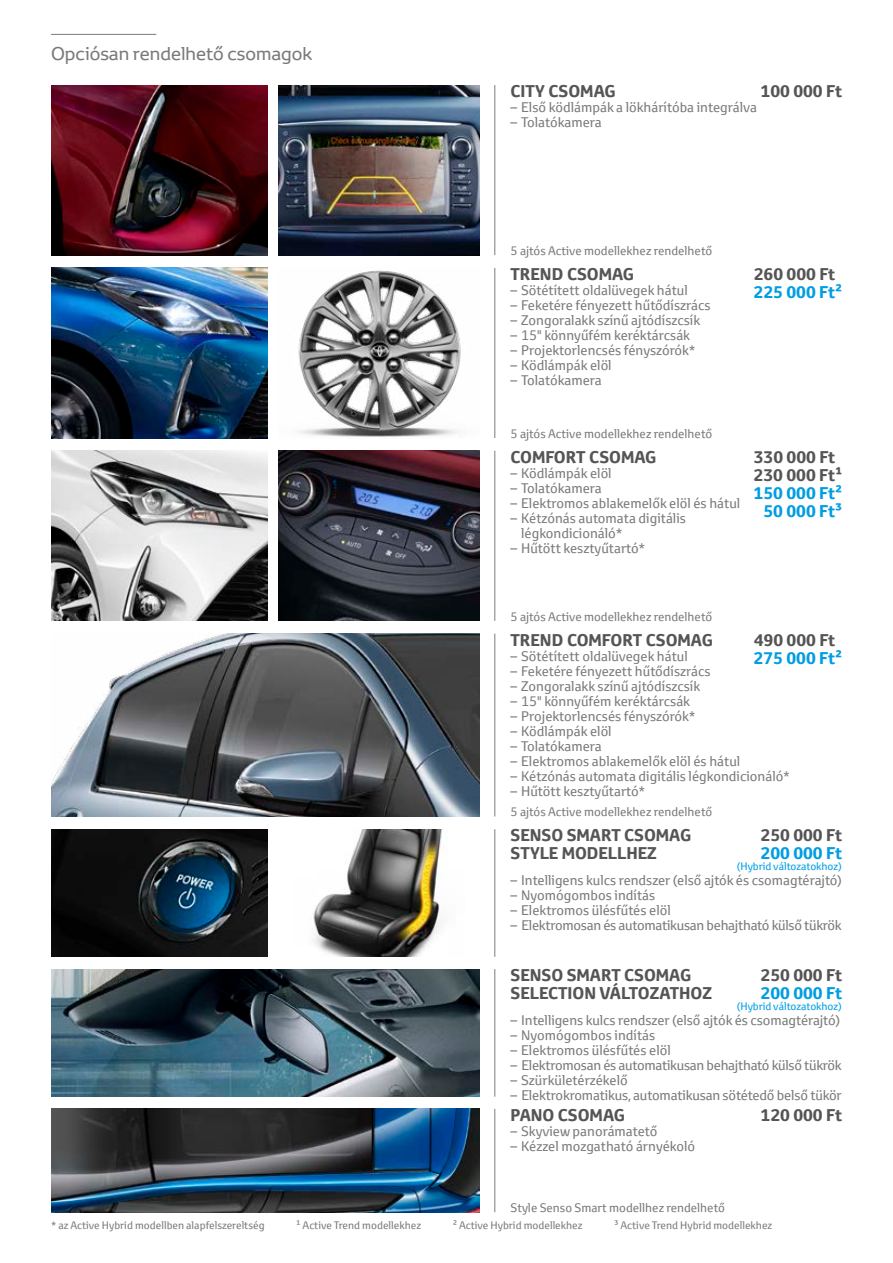
<style>
.page{position:relative;width:893px;height:1263px;background:#fff}
.page>*{position:absolute;margin:0;border:0;box-sizing:border-box;transform-origin:0 0}
.t1{font:18px "Toyota Display";color:#797b7a}
.t2{font:700 16.5px/18px "Toyota Text";color:#555}
.t3{font:700 16.5px/18px "Toyota Text";color:#009de2;text-align:center}
.t4{font:13.5px/15px "Toyota Text";color:#797b7a}
.t5{font:13.5px "Toyota Text";letter-spacing:-.02em;color:#797b7a}
.t6{font:12px "Toyota Text";color:#797b7a}
.t7{font:10.5px "Toyota Text";color:#797b7a}
.t8{font:10.5px "Toyota Text";color:#009de2}
</style>
<div class="page">
<img style="left:279px;top:85px;width:200px;height:170px">
<img style="left:51px;top:85px;width:217px;height:170px">
<img style="left:298px;top:270px;width:163px;height:167px">
<img style="left:279px;top:451px;width:200px;height:170px">
<img style="left:312px;top:829px;width:131px;height:127px">
<img style="left:51px;top:829px;width:217px;height:127px">
<img style="left:51px;top:268px;width:217px;height:170px">
<img style="left:51px;top:451px;width:217px;height:170px">
<img style="left:51px;top:634px;width:428px;height:182px">
<img style="left:51px;top:969px;width:428px;height:127px">
<img style="left:51px;top:1109px;width:428px;height:103px">
<hr style="left:51px;top:34px;width:105px;height:1px;background:#797b7a">
<hr style="left:494px;top:85px;width:1px;height:170px;background:#797b7a">
<hr style="left:494px;top:268px;width:1px;height:170px;background:#797b7a">
<hr style="left:494px;top:451px;width:1px;height:170px;background:#797b7a">
<hr style="left:494px;top:634px;width:1px;height:182px;background:#797b7a">
<hr style="left:494px;top:829px;width:1px;height:128px;background:#797b7a">
<hr style="left:494px;top:969px;width:1px;height:128px;background:#797b7a">
<hr style="left:494px;top:1109px;width:1px;height:103px;background:#797b7a">
<h1 class="t1" style="left:51px;top:41px;width:263px">Opciósan rendelhető csomagok</h1>
<p class="t2" style="left:510px;top:82px;width:107px">CITY CSOMAG</p>
<p class="t2" style="left:761px;top:82px;width:83px">100 000 Ft</p>
<p class="t4" style="left:510px;top:100px;width:248px">– Első ködlámpák a lökhárítóba integrálva</p>
<p class="t4" style="left:510px;top:115px;width:93px">– Tolatókamera</p>
<p class="t6" style="left:510px;top:243px;width:203px">5 ajtós Active modellekhez rendelhető</p>
<p class="t2" style="left:510px;top:265px;width:125px">TREND CSOMAG</p>
<p class="t4" style="left:510px;top:282px;width:179px">– Sötétített oldalüvegek hátul</p>
<p class="t4" style="left:510px;top:297px;width:202px">– Feketére fényezett hűtődíszrács</p>
<p class="t4" style="left:510px;top:312px;width:191px">– Zongoralakk színű ajtódíszcsík</p>
<p class="t4" style="left:510px;top:327px;width:181px">– 15" könnyűfém keréktárcsák</p>
<p class="t4" style="left:510px;top:342px;width:187px">– Projektorlencsés fényszórók*</p>
<p class="t4" style="left:510px;top:357px;width:103px">– Ködlámpák elöl</p>
<p class="t4" style="left:510px;top:372px;width:93px">– Tolatókamera</p>
<p class="t2" style="left:754px;top:265px;width:83px">260 000 Ft</p>
<p class="t3" style="left:754px;top:283px;width:90px">225 000 Ft2</p>
<p class="t6" style="left:510px;top:426px;width:203px">5 ajtós Active modellekhez rendelhető</p>
<p class="t2" style="left:510px;top:448px;width:147px">COMFORT CSOMAG</p>
<p class="t4" style="left:510px;top:465px;width:103px">– Ködlámpák elöl</p>
<p class="t4" style="left:510px;top:480px;width:93px">– Tolatókamera</p>
<p class="t4" style="left:510px;top:495px;width:231px">– Elektromos ablakemelők elöl és hátul</p>
<p class="t4" style="left:521px;top:510px;width:166px;text-indent:-11px">– Kétzónás automata digitális légkondicionáló*</p>
<p class="t4" style="left:510px;top:540px;width:136px">– Hűtött kesztyűtartó*</p>
<p class="t2" style="left:754px;top:448px;width:90px">330 000 Ft<br>230 000 Ft1</p>
<p class="t3" style="left:754px;top:484px;width:90px">150 000 Ft2<br>50 000 Ft3</p>
<p class="t6" style="left:510px;top:609px;width:203px">5 ajtós Active modellekhez rendelhető</p>
<p class="t2" style="left:510px;top:631px;width:204px">TREND COMFORT CSOMAG</p>
<p class="t4" style="left:510px;top:648px;width:179px">– Sötétített oldalüvegek hátul</p>
<p class="t4" style="left:510px;top:663px;width:202px">– Feketére fényezett hűtődíszrács</p>
<p class="t4" style="left:510px;top:678px;width:191px">– Zongoralakk színű ajtódíszcsík</p>
<p class="t4" style="left:510px;top:693px;width:181px">– 15" könnyűfém keréktárcsák</p>
<p class="t4" style="left:510px;top:708px;width:187px">– Projektorlencsés fényszórók*</p>
<p class="t4" style="left:510px;top:723px;width:103px">– Ködlámpák elöl</p>
<p class="t4" style="left:510px;top:738px;width:93px">– Tolatókamera</p>
<p class="t4" style="left:510px;top:753px;width:231px">– Elektromos ablakemelők elöl és hátul</p>
<p class="t4" style="left:510px;top:768px;width:281px">– Kétzónás automata digitális légkondicionáló*</p>
<p class="t4" style="left:510px;top:783px;width:136px">– Hűtött kesztyűtartó*</p>
<p class="t2" style="left:754px;top:631px;width:83px">490 000 Ft</p>
<p class="t3" style="left:754px;top:649px;width:90px">275 000 Ft2</p>
<p class="t6" style="left:510px;top:804px;width:203px">5 ajtós Active modellekhez rendelhető</p>
<p class="t2" style="left:510px;top:826px;width:182px">SENSO SMART CSOMAG<br>STYLE MODELLHEZ</p>
<p class="t4" style="left:510px;top:872px;width:333px">– Intelligens kulcs rendszer (első ajtók és csomagtérajtó)</p>
<p class="t4" style="left:510px;top:887px;width:146px">– Nyomógombos indítás</p>
<p class="t4" style="left:510px;top:902px;width:162px">– Elektromos ülésfűtés elöl</p>
<p class="t5" style="left:510px;top:916px;width:333px">– Elektromosan és automatikusan behajtható külső tükrök</p>
<p class="t2" style="left:761px;top:826px;width:83px">250 000 Ft</p>
<p class="t3" style="left:761px;top:844px;width:83px">200 000 Ft</p>
<p class="t8" style="left:737px;top:859px;width:107px">(Hybrid változatokhoz)</p>
<p class="t2" style="left:510px;top:966px;width:203px">SENSO SMART CSOMAG<br>SELECTION VÁLTOZATHOZ</p>
<p class="t4" style="left:510px;top:1012px;width:331px">– Intelligens kulcs rendszer (első ajtók és csomagtérajtó)</p>
<p class="t4" style="left:510px;top:1027px;width:146px">– Nyomógombos indítás</p>
<p class="t4" style="left:510px;top:1042px;width:162px">– Elektromos ülésfűtés elöl</p>
<p class="t5" style="left:510px;top:1056px;width:333px">– Elektromosan és automatikusan behajtható külső tükrök</p>
<p class="t4" style="left:510px;top:1072px;width:119px">– Szürkületérzékelő</p>
<p class="t4" style="left:510px;top:1087px;width:333px">– Elektrokromatikus, automatikusan sötétedő belső tükör</p>
<p class="t2" style="left:761px;top:966px;width:83px">250 000 Ft</p>
<p class="t3" style="left:761px;top:984px;width:83px">200 000 Ft</p>
<p class="t8" style="left:737px;top:999px;width:107px">(Hybrid változatokhoz)</p>
<p class="t2" style="left:510px;top:1106px;width:116px">PANO CSOMAG</p>
<p class="t2" style="left:761px;top:1106px;width:83px">120 000 Ft</p>
<p class="t4" style="left:510px;top:1123px;width:148px">– Skyview panorámatető</p>
<p class="t4" style="left:510px;top:1138px;width:186px">– Kézzel mozgatható árnyékoló</p>
<p class="t6" style="left:510px;top:1200px;width:216px">Style Senso Smart modellhez rendelhető</p>
<p class="t7" style="left:51px;top:1218px;width:215px">* az Active Hybrid modellben alapfelszereltség</p>
<p class="t7" style="left:296px;top:1218px;width:127px">1 Active Trend modellekhez</p>
<p class="t7" style="left:453px;top:1218px;width:131px">2 Active Hybrid modellekhez</p>
<p class="t7" style="left:614px;top:1218px;width:160px">3 Active Trend Hybrid modellekhez</p>
</div>
